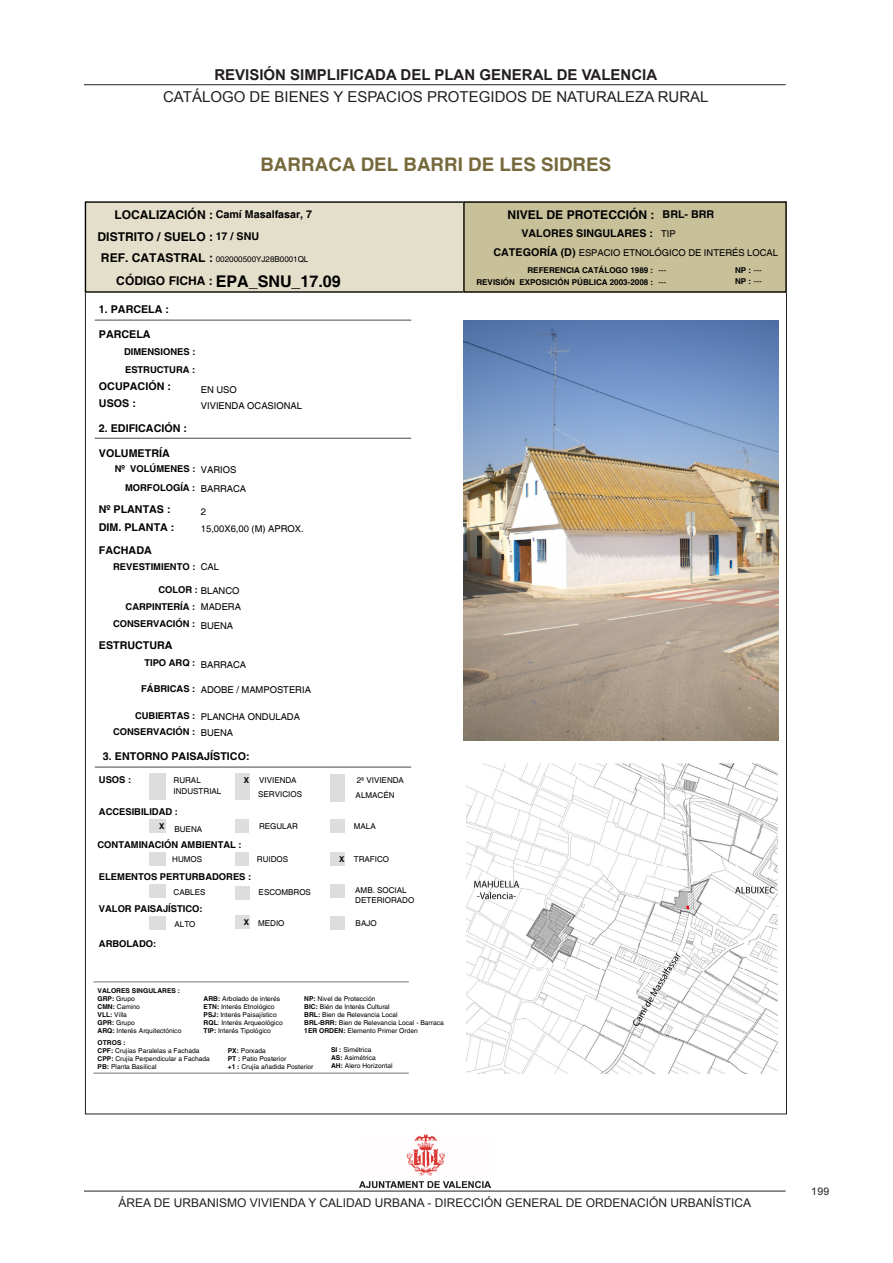
<style>
.page{position:relative;width:893px;height:1263px;background:#fff}
.page>*{position:absolute;margin:0;border:0;box-sizing:border-box;transform-origin:0 0}
.t1{font:700 18.75px "Helvetica";letter-spacing:.005em;color:#766a3d}
.t2{font:700 16.05px "Helvetica";color:#000}
.t3{font:15px "Arial";color:#231f20}
.t4{font:700 15px "Arial";color:#231f20}
.t5{font:700 12.15px "Helvetica";color:#000}
.t6{font:12px "Arial";color:#231f20}
.t7{font:700 10.65px/17.4px "Helvetica";color:#000}
.t8{font:10.5px "Arial";color:#231f20}
.t9{font:700 9.45px/18.8px "Helvetica";letter-spacing:-.005em;color:#000}
.t10{font:9.45px "Helvetica";color:#000}
.t11{font:8.1px/9.3px "Helvetica";color:#000}
.t12{font:700 8.1px/10.8px "Helvetica";letter-spacing:.005em;color:#000}
.t13{font:6.75px/8.1px "Helvetica";color:#000}
.t14{font:700 6.75px "Helvetica";letter-spacing:.005em;color:#000}
.s1{font-size:12.15px}
.s2{font-size:10.65px}
.s3{font-weight:700;font-size:12.15px}
.s4{font-weight:400}
.s5{font-weight:700}
.s6{font-weight:700;font-size:10.65px}
.s7{font-weight:400;font-size:9.45px}
</style>
<div class="page">
<hr style="left:84px;top:84px;width:702px;height:1px;background:#231f20">
<hr style="left:84px;top:1191px;width:702px;height:1px;background:#231f20">
<img style="left:359px;top:1134px;width:131px;height:53px">
<img style="left:464px;top:320px;width:314px;height:420px">
<img style="left:467px;top:763px;width:310px;height:310px">
<hr style="left:95px;top:319px;width:316px;height:2px;background:#777">
<hr style="left:95px;top:766px;width:316px;height:2px;background:#777">
<div style="left:149px;top:773px;width:16px;height:27px;background:#ddd"></div>
<div style="left:235px;top:786px;width:15px;height:14px;background:#ddd"></div>
<div style="left:330px;top:788px;width:15px;height:13px;background:#ddd"></div>
<div style="left:149px;top:819px;width:16px;height:13px;background:#ddd"></div>
<div style="left:235px;top:819px;width:14px;height:13px;background:#ddd"></div>
<div style="left:330px;top:819px;width:15px;height:13px;background:#ddd"></div>
<div style="left:149px;top:852px;width:16px;height:14px;background:#ddd"></div>
<div style="left:235px;top:852px;width:14px;height:14px;background:#ddd"></div>
<div style="left:330px;top:852px;width:15px;height:14px;background:#ddd"></div>
<div style="left:149px;top:884px;width:16px;height:14px;background:#ddd"></div>
<div style="left:235px;top:886px;width:15px;height:13px;background:#ddd"></div>
<div style="left:330px;top:884px;width:15px;height:14px;background:#ddd"></div>
<div style="left:149px;top:917px;width:16px;height:13px;background:#ddd"></div>
<div style="left:235px;top:915px;width:15px;height:14px;background:#ddd"></div>
<div style="left:330px;top:917px;width:15px;height:13px;background:#ddd"></div>
<div style="left:235px;top:773px;width:15px;height:13px;background:#ddd"></div>
<div style="left:330px;top:774px;width:15px;height:14px;background:#ddd"></div>
<hr style="left:95px;top:438px;width:316px;height:1px;background:#777">
<hr style="left:93px;top:982px;width:316px;height:1px;background:#777">
<hr style="left:93px;top:1073px;width:316px;height:1px;background:#777">
<div style="left:85px;top:201px;width:380px;height:92px;background:#e4dfcb"></div>
<div style="left:85px;top:201px;width:380px;height:92px;border:1px solid #000"></div>
<div style="left:463px;top:201px;width:324px;height:92px;background:#c8c099"></div>
<div style="left:463px;top:201px;width:324px;height:92px;border:1px solid #000"></div>
<h3 class="t4" style="left:214px;top:65px;width:444px">REVISIÓN SIMPLIFICADA DEL PLAN GENERAL DE VALENCIA</h3>
<h3 class="t3" style="left:163px;top:87px;width:547px">CATÁLOGO DE BIENES Y ESPACIOS PROTEGIDOS DE NATURALEZA RURAL</h3>
<p class="t1" style="left:260px;top:153px;width:352px">BARRACA DEL BARRI DE LES SIDRES</p>
<p class="t7" style="left:114px;top:206px;width:199px"><span class="s1">LOCALIZACIÓN :</span> Camí Masalfasar, 7</p>
<p class="t5" style="left:98px;top:229px;width:163px">DISTRITO / SUELO : <span class="s2">17 / SNU</span></p>
<p class="t11" style="left:101px;top:255px;width:209px"><span class="s3">REF. CATASTRAL :</span> 002000500YJ28B0001QL</p>
<p class="t5" style="left:116px;top:273px;width:98px">CÓDIGO FICHA :</p>
<p class="t2" style="left:216px;top:271px;width:127px">EPA_SNU_17.09</p>
<p class="t7" style="left:99px;top:301px;width:72px">1. PARCELA :</p>
<p class="t7" style="left:99px;top:326px;width:53px">PARCELA</p>
<p class="t9" style="left:125px;top:360px;width:72px">ESTRUCTURA :</p>
<p class="t9" style="left:124px;top:343px;width:73px">DIMENSIONES :</p>
<p class="t7" style="left:99px;top:378px;width:74px">OCUPACIÓN :<br>USOS :</p>
<p class="t7" style="left:99px;top:420px;width:90px">2. EDIFICACIÓN :</p>
<p class="t10" style="left:201px;top:384px;width:37px">EN USO</p>
<p class="t10" style="left:201px;top:400px;width:103px">VIVIENDA OCASIONAL</p>
<p class="t7" style="left:99px;top:445px;width:72px">VOLUMETRÍA</p>
<p class="t9" style="left:125px;top:460px;width:123px;text-indent:-10px">Nº VOLÚMENES : <span class="s4">VARIOS<br></span>MORFOLOGÍA : <span class="s4">BARRACA</span></p>
<p class="t7" style="left:99px;top:501px;width:73px">Nº PLANTAS :</p>
<p class="t10" style="left:201px;top:506px;width:7px">2</p>
<p class="t7" style="left:99px;top:519px;width:77px">DIM. PLANTA :</p>
<p class="t10" style="left:201px;top:523px;width:104px">15,00X6,00 (M) APROX.</p>
<p class="t7" style="left:99px;top:542px;width:54px">FACHADA</p>
<p class="t9" style="left:113px;top:557px;width:108px">REVESTIMIENTO : <span class="s4">CAL</span></p>
<p class="t9" style="left:159px;top:580px;width:83px">COLOR : <span class="s4">BLANCO</span></p>
<p class="t9" style="left:126px;top:598px;width:117px">CARPINTERÍA : <span class="s4">MADERA</span></p>
<p class="t9" style="left:113px;top:615px;width:84px">CONSERVACIÓN :</p>
<p class="t7" style="left:99px;top:637px;width:75px">ESTRUCTURA</p>
<p class="t9" style="left:144px;top:654px;width:103px">TIPO ARQ : <span class="s4">BARRACA</span></p>
<p class="t10" style="left:141px;top:684px;width:171px"><sup>FÁBRICAS</sup> <sup>:</sup> ADOBE / MAMPOSTERIA</p>
<p class="t9" style="left:113px;top:710px;width:189px;line-height:14.7px;text-indent:22px">CUBIERTAS : <span class="s4">PLANCHA ONDULADA<br></span>CONSERVACIÓN : <span class="s4">BUENA</span></p>
<p class="t10" style="left:201px;top:620px;width:34px">BUENA</p>
<p class="t7" style="left:103px;top:748px;width:148px">3. ENTORNO PAISAJÍSTICO:</p>
<p class="t9" style="left:99px;top:771px;width:34px">USOS :</p>
<p class="t11" style="left:174px;top:775px;width:49px;line-height:10.6px">RURAL<br>INDUSTRIAL</p>
<p class="t11" style="left:244px;top:776px;width:54px"><span class="s5">X</span> VIVIENDA</p>
<p class="t11" style="left:357px;top:776px;width:49px">2ª VIVIENDA</p>
<p class="t11" style="left:258px;top:789px;width:45px">SERVICIOS</p>
<p class="t11" style="left:356px;top:791px;width:40px">ALMACÉN</p>
<p class="t9" style="left:99px;top:803px;width:81px">ACCESIBILIDAD :</p>
<p class="t11" style="left:159px;top:824px;width:44px"><sup>X</sup> BUENA</p>
<p class="t11" style="left:259px;top:822px;width:40px">REGULAR</p>
<p class="t11" style="left:354px;top:822px;width:23px">MALA</p>
<p class="t11" style="left:172px;top:855px;width:31px">HUMOS</p>
<p class="t11" style="left:257px;top:855px;width:33px">RUIDOS</p>
<p class="t11" style="left:339px;top:855px;width:52px"><span class="s5">X</span> TRAFICO</p>
<p class="t11" style="left:174px;top:887px;width:33px">CABLES</p>
<p class="t11" style="left:259px;top:887px;width:54px">ESCOMBROS</p>
<p class="t11" style="left:174px;top:919px;width:23px">ALTO</p>
<p class="t11" style="left:244px;top:918px;width:42px"><span class="s5">X</span> MEDIO</p>
<p class="t11" style="left:356px;top:918px;width:23px">BAJO</p>
<p class="t9" style="left:98px;top:835px;width:146px">CONTAMINACIÓN AMBIENTAL :</p>
<p class="t9" style="left:99px;top:868px;width:154px">ELEMENTOS PERTURBADORES :</p>
<p class="t11" style="left:355px;top:886px;width:61px">AMB. SOCIAL<br>DETERIORADO</p>
<p class="t9" style="left:99px;top:900px;width:105px">VALOR PAISAJÍSTICO:</p>
<p class="t9" style="left:99px;top:935px;width:59px">ARBOLADO:</p>
<p class="t14" style="left:98px;top:986px;width:84px">VALORES SINGULARES :</p>
<p class="t13" style="left:98px;top:994px;width:85px"><span class="s5">GRP:</span> Grupo<br><span class="s5">CMN:</span> Camino<br><span class="s5">VLL:</span> Villa<br><span class="s5">GPR:</span> Grupo<br><span class="s5">ARQ:</span> Interés Arquitectónico</p>
<p class="t13" style="left:204px;top:994px;width:81px"><span class="s5">ARB:</span> Arbolado de interés<br><span class="s5">ETN:</span> Interés Etnológico<br><span class="s5">PSJ:</span> Interés Paisajístico<br><span class="s5">RQL</span>: Interés Arqueológico<br><span class="s5">TIP:</span> Interés Tipológico</p>
<p class="t13" style="left:304px;top:994px;width:141px"><span class="s5">NP:</span> Nivel de Protección<br><span class="s5">BIC:</span> Bién de Interés Cultural<br><span class="s5">BRL:</span> Bien de Relevancia Local<br><span class="s5">BRL-BRR:</span> Bien de Relevancia Local - Barraca<br><span class="s5">1ER ORDEN:</span> Elemento Primer Orden</p>
<p class="t13" style="left:331px;top:1045px;width:63px"><span class="s5">SI :</span> Simétrica<br><span class="s5">AS:</span> Asimétrica<br><span class="s5">AH:</span> Alero Horizontal</p>
<p class="t14" style="left:98px;top:1038px;width:30px">OTROS :</p>
<p class="t13" style="left:98px;top:1047px;width:114px"><span class="s5">CPF:</span> Crujías Paralelas a Fachada<br><span class="s5">CPP:</span> Crujía Perpendicular a Fachada<br><span class="s5">PB:</span> Planta Basilical</p>
<p class="t13" style="left:228px;top:1047px;width:87px"><span class="s5">PX:</span> Porxada<br><span class="s5">PT :</span> Patio Posterior<br><span class="s5">+1 :</span> Crujía añadida Posterior</p>
<p class="t5" style="left:508px;top:208px;width:208px">NIVEL DE PROTECCIÓN : <span class="s2">BRL- BRR</span></p>
<p class="t10" style="left:493px;top:247px;width:286px"><span class="s6">CATEGORÍA (D)</span> ESPACIO ETNOLÓGICO DE INTERÉS LOCAL</p>
<p class="t12" style="left:476px;top:277px;width:192px">REVISIÓN EXPOSICIÓN PÚBLICA 2003-2008 : <span class="s4">---</span></p>
<p class="t7" style="left:521px;top:225px;width:156px">VALORES SINGULARES : <span class="s7">TIP</span></p>
<p class="t12" style="left:527px;top:265px;width:141px">REFERENCIA CATÁLOGO 1989 : <span class="s4">---</span></p>
<p class="t12" style="left:735px;top:265px;width:28px">NP : <span class="s4">---<br></span>NP : <span class="s4">---</span></p>
<h3 class="t6" style="left:118px;top:1195px;width:634px">ÁREA DE URBANISMO VIVIENDA Y CALIDAD URBANA - DIRECCIÓN GENERAL DE ORDENACIÓN URBANÍSTICA</h3>
<h3 class="t8" style="left:811px;top:1184px;width:19px">199</h3>
</div>
